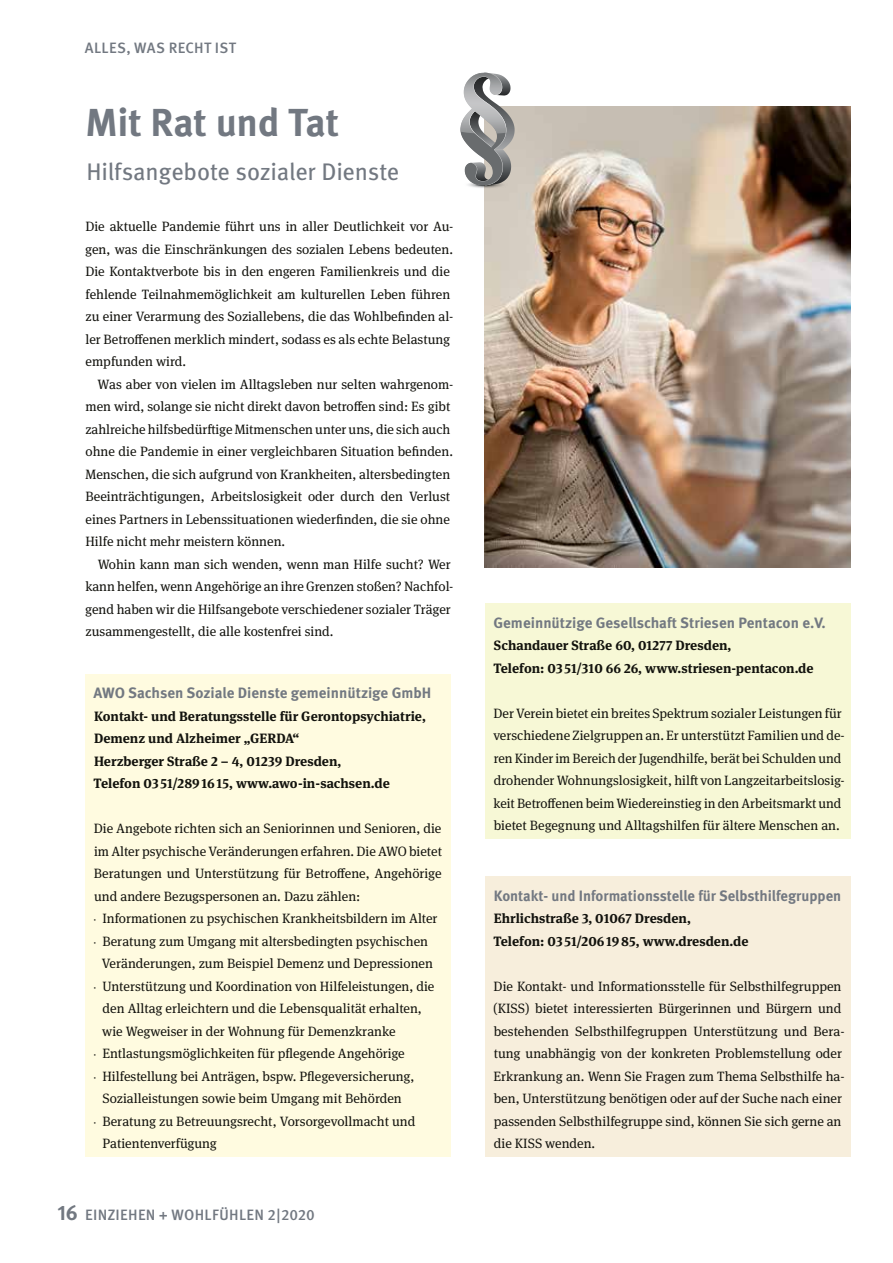
<style>
.page{position:relative;width:893px;height:1263px;background:#fff}
.page>*{position:absolute;margin:0;border:0;box-sizing:border-box;transform-origin:0 0}
.t1{font:700 39px "Meta Pro";letter-spacing:-.01em;color:#727881}
.t2{font:24px "Meta Pro";letter-spacing:-.01em;color:#727881}
.t3{font:700 15px "Meta Pro";color:#727881}
.t4{font:500 15px "Meta Pro";letter-spacing:.02em;color:#727881}
.t5{font:13.5px/22.5px "Meta Serif Pro";color:#12120d}
.t6{font:700 13.5px/22.5px "Meta Serif Pro";color:#12120d}
.s1{font-family:"Minion Pro";font-stretch:condensed}
.s2{font-weight:700;font-size:21px}
</style>
<div class="page">
<img style="left:485px;top:106px;width:365px;height:461px">
<img style="left:507px;top:177px;width:12px;height:11px">
<img style="left:468px;top:185px;width:39px;height:3px">
<svg style="left:460px;top:73px;width:55px;height:112px"></svg>
<div style="left:85px;top:674px;width:366px;height:483px;background:#fffbe0"></div>
<div style="left:485px;top:604px;width:365px;height:235px;background:#f7f8d6"></div>
<div style="left:485px;top:876px;width:365px;height:281px;background:#f7eedc"></div>
<p class="t4" style="left:85px;top:39px;width:153px">ALLES, WAS RECHT IST</p>
<h1 class="t1" style="left:86px;top:97px;width:255px">Mit Rat und Tat</h1>
<h2 class="t2" style="left:86px;top:156px;width:314px">Hilfsangebote sozialer Dienste</h2>
<p class="t5" style="left:85px;top:214px;width:370px">Die aktuelle Pandemie führt uns in aller Deutlichkeit vor Au&shy;gen, was die Einschränkungen des sozialen Lebens bedeuten.<br>Die Kontaktverbote bis in den engeren Familienkreis und die fehlende Teilnahmemöglichkeit am kulturellen Leben führen zu einer Verarmung des Soziallebens, die das Wohlbefinden al&shy;ler Betroffenen merklich mindert, sodass es als echte Belastung empfunden wird.</p>
<p class="t5" style="left:85px;top:372px;width:370px;text-indent:12px">Was aber von vielen im Alltagsleben nur selten wahrgenom&shy;men wird, solange sie nicht direkt davon betroffen sind: Es gibt zahlreiche hilfsbedürftige Mitmenschen unter uns, die sich auch ohne die Pandemie in einer vergleichbaren Situation befinden.<br>Menschen, die sich aufgrund von Krankheiten, altersbedingten Beeinträchtigungen, Arbeitslosigkeit oder durch den Verlust eines Partners in Lebenssituationen wiederfinden, die sie ohne Hilfe nicht mehr meistern können.</p>
<p class="t5" style="left:85px;top:552px;width:370px;text-indent:12px">Wohin kann man sich wenden, wenn man Hilfe sucht? Wer kann helfen, wenn Angehörige an ihre Grenzen stoßen? Nachfol&shy;gend haben wir die Hilfsangebote verschiedener sozialer Träger zusammengestellt, die alle kostenfrei sind.</p>
<p class="t3" style="left:93px;top:683px;width:339px">AWO Sachsen Soziale Dienste gemeinnützige GmbH</p>
<p class="t6" style="left:94px;top:703px;width:334px">Kontakt- und Beratungsstelle für Gerontopsychiatrie, Demenz und Alzheimer „GERDA“<br>Herzberger Straße 2 – 4, 01239 Dresden,<br>Telefon 03 51/2891615, www.awo-in-sachsen.de</p>
<p class="t5" style="left:94px;top:816px;width:350px">Die Angebote richten sich an Seniorinnen und Senioren, die im Alter psychische Veränderungen erfahren. Die AWO bietet Beratungen und Unterstützung für Betroffene, Angehörige und andere Bezugspersonen an. Dazu zählen:<br><span class="s1">·</span> Informationen zu psychischen Krankheitsbildern im Alter <span class="s1">·</span> Beratung zum Umgang mit altersbedingten psychischen</p>
<p class="t5" style="left:102px;top:951px;width:333px">Veränderungen, zum Beispiel Demenz und Depressionen</p>
<p class="t5" style="left:94px;top:974px;width:342px"><span class="s1">·</span> Unterstützung und Koordination von Hilfeleistungen, die</p>
<p class="t5" style="left:103px;top:996px;width:321px">den Alltag erleichtern und die Lebensqualität erhalten,</p>
<p class="t5" style="left:102px;top:1019px;width:295px">wie Wegweiser in der Wohnung für Demenzkranke</p>
<p class="t5" style="left:94px;top:1041px;width:313px"><span class="s1">·</span> Entlastungsmöglichkeiten für pflegende Angehörige</p>
<p class="t5" style="left:94px;top:1064px;width:322px"><span class="s1">·</span> Hilfestellung bei Anträgen, bspw. Pflegeversicherung,</p>
<p class="t5" style="left:103px;top:1086px;width:301px">Sozialleistungen sowie beim Umgang mit Behörden</p>
<p class="t5" style="left:94px;top:1109px;width:323px"><span class="s1">·</span> Beratung zu Betreuungsrecht, Vorsorgevollmacht und</p>
<p class="t5" style="left:102px;top:1131px;width:116px">Patientenverfügung</p>
<p class="t4" style="left:58px;top:1206px;width:259px"><span class="s2">16</span> EINZIEHEN + WOHLFÜHLEN 2|2020</p>
<p class="t3" style="left:493px;top:613px;width:334px">Gemeinnützige Gesellschaft Striesen Pentacon e.V.</p>
<p class="t6" style="left:493px;top:633px;width:322px">Schandauer Straße 60, 01277 Dresden,<br>Telefon: 03 51/310 66 26, www.striesen-pentacon.de</p>
<p class="t5" style="left:493px;top:701px;width:353px">Der Verein bietet ein breites Spektrum sozialer Leistungen für verschiedene Zielgruppen an. Er unterstützt Familien und de&shy;ren Kinder im Bereich der Jugendhilfe, berät bei Schulden und drohender Wohnungslosigkeit, hilft von Langzeitarbeitslosig&shy;keit Betroffenen beim Wiedereinstieg in den Arbeitsmarkt und bietet Begegnung und Alltagshilfen für ältere Menschen an.</p>
<p class="t3" style="left:494px;top:886px;width:349px">Kontakt- und Informationsstelle für Selbsthilfegruppen</p>
<p class="t6" style="left:493px;top:906px;width:257px">Ehrlichstraße 3, 01067 Dresden,<br>Telefon: 03 51/2061985, www.dresden.de</p>
<p class="t5" style="left:493px;top:974px;width:353px">Die Kontakt- und Informationsstelle für Selbsthilfegruppen (KISS) bietet interessierten Bürgerinnen und Bürgern und bestehenden Selbsthilfegruppen Unterstützung und Bera&shy;tung unabhängig von der konkreten Problemstellung oder Erkrankung an. Wenn Sie Fragen zum Thema Selbsthilfe ha&shy;ben, Unterstützung benötigen oder auf der Suche nach einer passenden Selbsthilfegruppe sind, können Sie sich gerne an die KISS wenden.</p>
</div>
